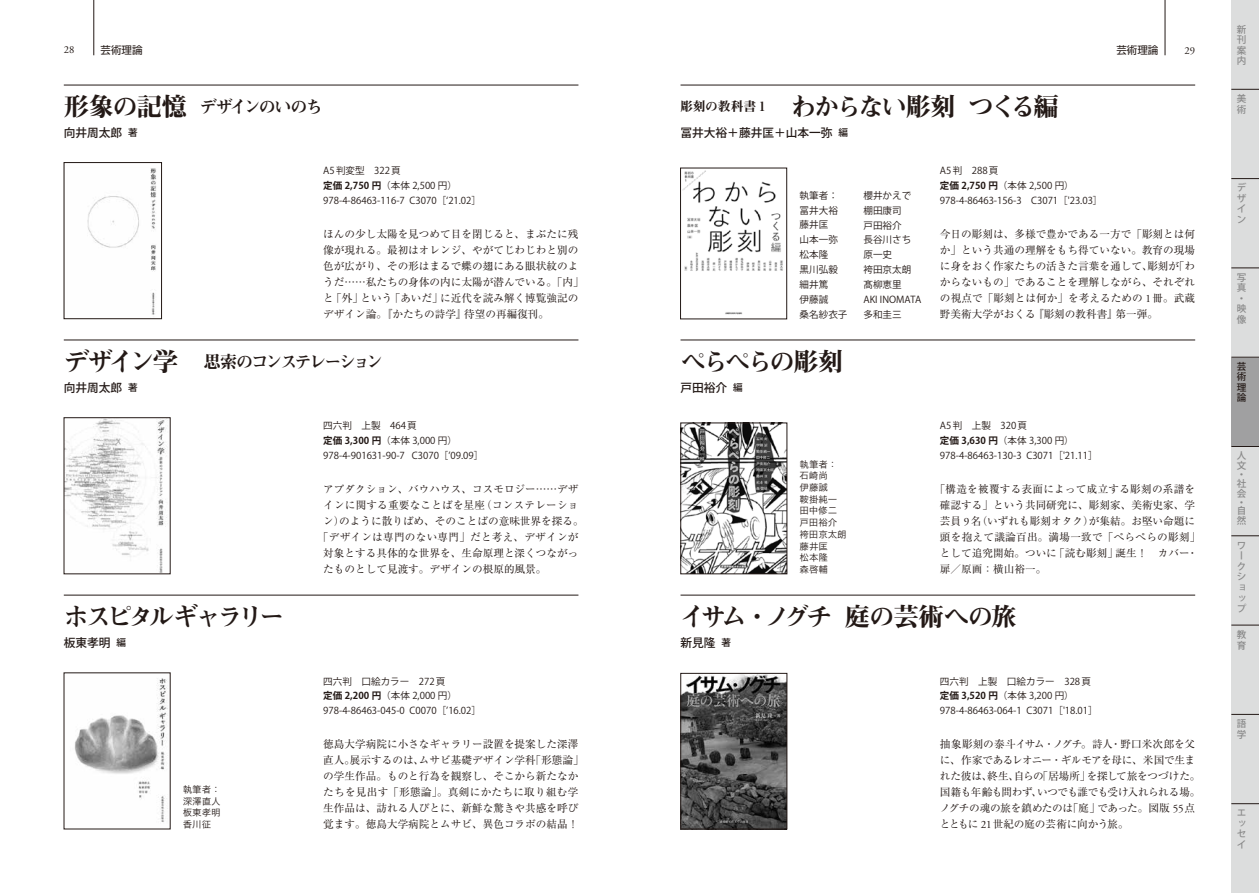
<style>
.page{position:relative;width:1259px;height:893px;background:#fff}
.page>*{position:absolute;margin:0;border:0;box-sizing:border-box;transform-origin:0 0}
.t1{font:25.5px "Midashi Min Pro MA31";letter-spacing:-.095em;color:#231916}
.t2{font:25.5px "Midashi Min Pro MA31";letter-spacing:-.07em;color:#231916}
.t3{font:25.5px "Midashi Min Pro MA31";letter-spacing:-.145em;color:#231916}
.t4{font:25.5px "Midashi Min Pro MA31";letter-spacing:-.125em;color:#231916}
.t5{font:16.95px "Midashi Min Pro MA31";letter-spacing:-.15em;color:#231916}
.t6{font:16.95px "Midashi Min Pro MA31";letter-spacing:-.11em;color:#231916}
.t7{font:500 11.7px "Koz Go Pro";color:#231916}
.t8{font:10.65px/15.9px "Ryumin Pro";color:#231916}
.t9{font:10.65px/15.9px "Ryumin Pro";letter-spacing:-.025em;color:#231916}
.t10{font:10.65px "Ryumin Pro";letter-spacing:.025em;color:#231916}
.t11{font:10.65px "Adobe Garamond Pro";color:#231916}
.t12{font:10.5px "Shin Go Pro";color:#231916}
.t13{font:9.6px/14.9px "Koz Go Pro";color:#231916}
.t14{font:9.6px/11.7px "Koburina Go Std W3";letter-spacing:-.015em;color:#231916}
.t15{font:500 9.6px/10.5px "Koz Go Pro";color:#898989}
.t16{font:500 9.6px/10.5px "Koz Go Pro";color:#231916;text-align:justify}
.s1{font-size:25.5px}
.s2{font-size:9.6px}
.s3{font-weight:700}
.s4{font-family:"Adobe Garamond Pro";font-size:11.1px}
</style>
<div class="page">
<hr style="left:64px;top:85px;width:514px;height:1px;background:#231916">
<hr style="left:680px;top:85px;width:515px;height:1px;background:#231916">
<hr style="left:64px;top:340px;width:514px;height:1px;background:#231916">
<hr style="left:680px;top:340px;width:515px;height:1px;background:#231916">
<hr style="left:64px;top:595px;width:514px;height:1px;background:#231916">
<hr style="left:680px;top:595px;width:515px;height:1px;background:#231916">
<hr style="left:94px;top:0;width:1px;height:55px;background:#231916">
<hr style="left:1164px;top:0;width:1px;height:55px;background:#231916">
<div style="left:1231px;top:357px;width:28px;height:89px;background:#a0a0a1"></div>
<div style="left:1231px;top:90px;width:28px;height:89px;background:#dcdddd"></div>
<div style="left:1231px;top:0;width:28px;height:90px;background:#dcdddd"></div>
<div style="left:1231px;top:179px;width:28px;height:89px;background:#dcdddd"></div>
<div style="left:1231px;top:268px;width:28px;height:89px;background:#dcdddd"></div>
<div style="left:1231px;top:446px;width:28px;height:90px;background:#dcdddd"></div>
<div style="left:1231px;top:536px;width:28px;height:89px;background:#dcdddd"></div>
<div style="left:1231px;top:625px;width:28px;height:89px;background:#dcdddd"></div>
<div style="left:1231px;top:714px;width:28px;height:90px;background:#dcdddd"></div>
<div style="left:1231px;top:804px;width:28px;height:89px;background:#dcdddd"></div>
<svg style="left:1231px;top:268px;width:28px;height:1px"></svg>
<svg style="left:1231px;top:357px;width:28px;height:1px"></svg>
<svg style="left:1231px;top:446px;width:28px;height:1px"></svg>
<svg style="left:1231px;top:535px;width:28px;height:1px"></svg>
<svg style="left:1231px;top:625px;width:28px;height:1px"></svg>
<svg style="left:1231px;top:714px;width:28px;height:1px"></svg>
<svg style="left:1231px;top:803px;width:28px;height:1px"></svg>
<svg style="left:1231px;top:178px;width:28px;height:1px"></svg>
<svg style="left:1231px;top:89px;width:28px;height:1px"></svg>
<img style="left:682px;top:675px;width:103px;height:152px">
<div style="left:680px;top:673px;width:107px;height:156px;border:1px solid #231916"></div>
<img style="left:682px;top:425px;width:103px;height:147px">
<div style="left:680px;top:423px;width:107px;height:151px;border:1px solid #231916"></div>
<img style="left:74px;top:678px;width:94px;height:144px">
<img style="left:66px;top:419px;width:101px;height:153px">
<img style="left:87px;top:168px;width:69px;height:147px">
<div style="left:64px;top:162px;width:98px;height:157px;border:1px solid #231916"></div>
<img style="left:682px;top:170px;width:101px;height:145px">
<div style="left:680px;top:168px;width:107px;height:151px;border:1px solid #231916"></div>
<p class="t11" style="left:64px;top:43px;width:12px">28</p>
<p class="t12" style="left:101px;top:41px;width:43px">芸術理論</p>
<p class="t12" style="left:1116px;top:41px;width:43px">芸術理論</p>
<p class="t11" style="left:1184px;top:44px;width:12px">29</p>
<h2 class="t6" style="left:64px;top:93px;width:260px"><span class="s1">形象の記憶</span> デザインのいのち</h2>
<p class="t7" style="left:64px;top:125px;width:75px">向井周太郎 <span class="s2">著</span></p>
<p class="t13" style="left:323px;top:164px;width:159px">A5 判変型　322 頁<br><span class="s3">定価 2,750 円</span>（本体 2,500 円）<br>978-4-86463-116-7 C3070［‘21.02］</p>
<p class="t8" style="left:323px;top:225px;width:262px">ほんの少し太陽を見つめて目を閉じると、まぶたに残像が現れる。最初はオレンジ、やがてじわじわと別の色が広がり、その形はまるで蝶の翅にある眼状紋のようだ……私たちの身体の内に太陽が潜んでいる。「内」と「外」という「あいだ」に近代を読み解く博覧強記のデザイン論。『かたちの詩学』待望の再編復刊。</p>
<h2 class="t5" style="left:64px;top:348px;width:321px"><span class="s1">デザイン学　</span>思索のコンステレーション</h2>
<p class="t7" style="left:64px;top:380px;width:75px">向井周太郎 <span class="s2">著</span></p>
<p class="t13" style="left:323px;top:419px;width:162px">四六判　上製　464 頁<br><span class="s3">定価 3,300 円</span>（本体 3,000 円）<br>978-4-901631-90-7 C3070［’09.09］</p>
<p class="t8" style="left:323px;top:480px;width:257px">アブダクション、バウハウス、コスモロジー……デザ</p>
<p class="t8" style="left:323px;top:496px;width:257px">インに関する重要なことばを星座（コンステレーショ</p>
<p class="t8" style="left:323px;top:512px;width:262px">ン）のように散りばめ、そのことばの意味世界を探る。</p>
<p class="t10" style="left:318px;top:528px;width:262px">「デザインは専門のない専門」だと考え、デザインが</p>
<p class="t8" style="left:323px;top:544px;width:257px">対象とする具体的な世界を、生命原理と深くつながっ</p>
<p class="t8" style="left:323px;top:560px;width:225px">たものとして見渡す。デザインの根原的風景。</p>
<h1 class="t3" style="left:64px;top:597px;width:222px">ホスピタルギャラリー</h1>
<p class="t7" style="left:64px;top:635px;width:64px">板東孝明 <span class="s2">編</span></p>
<p class="t14" style="left:183px;top:783px;width:39px;text-align:justify">執筆者：深澤直人板東孝明香川征</p>
<p class="t13" style="left:323px;top:674px;width:159px">四六判　口絵カラー　272 頁<br><span class="s3">定価 2,200 円</span>（本体 2,000 円）<br>978-4-86463-045-0 C0070［’16.02］</p>
<p class="t8" style="left:323px;top:735px;width:262px">徳島大学病院に小さなギャラリー設置を提案した深澤直人。展示するのは、ムサビ基礎デザイン学科「形態論」の学生作品。ものと行為を観察し、そこから新たなかたちを見出す「形態論」。真剣にかたちに取り組む学生作品は、訪れる人びとに、新鮮な驚きや共感を呼び覚ます。徳島大学病院とムサビ、異色コラボの結晶！</p>
<h1 class="t1" style="left:680px;top:87px;width:380px"><sup>彫刻の教科書</sup> <sup>1</sup> わからない彫刻 つくる編</h1>
<p class="t7" style="left:680px;top:125px;width:169px">冨井大裕＋藤井匡＋山本一弥 <span class="s2">編</span></p>
<p class="t13" style="left:799px;top:188px;width:49px">執筆者：冨井大裕藤井匡<br>山本一弥松本隆<br>黒川弘毅細井篤<br>伊藤誠<br>桑名紗衣子</p>
<p class="t13" style="left:863px;top:188px;width:60px">櫻井かえで棚田康司<br>戸田裕介<br>長谷川さち原一史<br>袴田京太朗髙柳恵里<br>AKI INOMATA多和圭三</p>
<h1 class="t4" style="left:680px;top:342px;width:164px">ぺらぺらの彫刻</h1>
<p class="t7" style="left:680px;top:380px;width:64px">戸田裕介 <span class="s2">編</span></p>
<p class="t14" style="left:799px;top:458px;width:49px">執筆者：石崎尚<br>伊藤誠<br>鞍掛純一田中修二戸田裕介袴田京太朗藤井匡<br>松本隆<br>森啓輔</p>
<p class="t13" style="left:940px;top:164px;width:164px">A5 判　288 頁<br><span class="s3">定価 2,750 円</span>（本体 2,500 円）<br>978-4-86463-156-3　C3071［'23.03］</p>
<p class="t8" style="left:940px;top:225px;width:257px;text-align:justify">今日の彫刻は、多様で豊かである一方で「彫刻とは何か」という共通の理解をもち得ていない。教育の現場に身をおく作家たちの活きた言葉を通して、彫刻が「わからないもの」であることを理解しながら、それぞれの視点で「彫刻とは何か」を考えるための <span class="s4">1</span>冊。武蔵野美術大学がおくる『彫刻の教科書』第一弾。</p>
<p class="t13" style="left:940px;top:419px;width:159px">A5 判　上製　320 頁<br><span class="s3">定価 3,630 円</span>（本体 3,300 円）<br>978-4-86463-130-3 C3071［'21.11］</p>
<p class="t8" style="left:940px;top:480px;width:262px;text-indent:-5px">「構造を被覆する表面によって成立する彫刻の系譜を確認する」という共同研究に、彫刻家、美術史家、学芸員 <span class="s4">9</span>名（いずれも彫刻オタク）が集結。お堅い命題に頭を抱えて議論百出。満場一致で「ぺらぺらの彫刻」として追究開始。ついに「読む彫刻」誕生！　カバー・扉／原画：横山裕一。</p>
<h1 class="t2" style="left:680px;top:597px;width:338px">イサム・ノグチ 庭の芸術への旅</h1>
<p class="t7" style="left:680px;top:635px;width:52px">新見隆 <span class="s2">著</span></p>
<p class="t13" style="left:940px;top:674px;width:159px">四六判　上製　口絵カラー　328 頁<span class="s3">定価 3,520 円</span>（本体 3,200 円）<br>978-4-86463-064-1 C3071［'18.01］</p>
<p class="t9" style="left:940px;top:735px;width:262px">抽象彫刻の泰斗イサム・ノグチ。詩人・野口米次郎を父に、作家であるレオニー・ギルモアを母に、米国で生まれた彼は、終生、自らの「居場所」を探して旅をつづけた。国籍も年齢も問わず、いつでも誰でも受け入れられる場。ノグチの魂の旅を鎮めたのは「庭」であった。図版 <span class="s4">55</span>点とともに <span class="s4">21</span>世紀の庭の芸術に向かう旅。</p>
<p class="t15" style="left:1236px;top:24px;width:11px;text-align:justify">新刊案内</p>
<p class="t15" style="left:1236px;top:94px;width:11px">美術</p>
<p class="t15" style="left:1236px;top:183px;width:11px;text-align:justify">デザイン</p>
<p class="t15" style="left:1236px;top:272px;width:11px">写真・映像</p>
<p class="t16" style="left:1236px;top:362px;width:11px">芸術理論</p>
<p class="t15" style="left:1236px;top:451px;width:11px">人文</p>
<p class="t15" style="left:1236px;top:471px;width:11px;line-height:8.6px">・社</p>
<p class="t15" style="left:1236px;top:490px;width:11px;line-height:8.6px">会・自</p>
<p class="t15" style="left:1236px;top:516px;width:11px">然</p>
<p class="t15" style="left:1236px;top:541px;width:11px">ワークショップ</p>
<p class="t15" style="left:1236px;top:630px;width:11px">教育</p>
<p class="t15" style="left:1236px;top:719px;width:11px">語学</p>
<p class="t15" style="left:1236px;top:808px;width:10px;text-align:justify">エッセイ</p>
</div>
